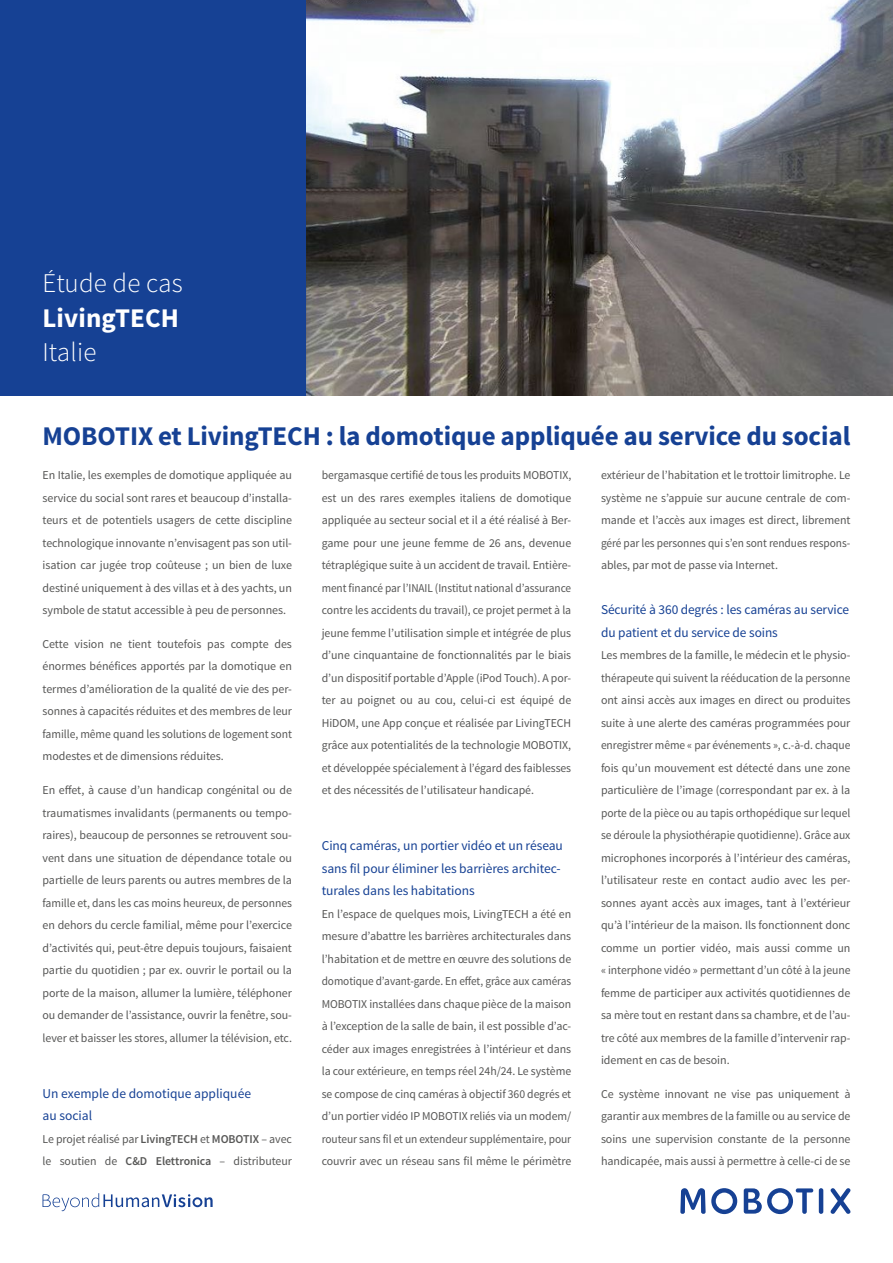
<style>
.page{position:relative;width:893px;height:1263px;background:#fff}
.page>*{position:absolute;margin:0;border:0;box-sizing:border-box;transform-origin:0 0}
.TextParagraphTitleSe{font:700 27px "Source Sans Pro";letter-spacing:-.005em;color:#164194}
.PageFrontArticleTitl{font:300 27px/34.5px "Source Sans Pro";letter-spacing:.005em;color:#fff}
.TextParagraphSubTitl{font:13.5px/22.5px "Source Sans Pro";letter-spacing:-.005em;color:#164194}
.TextParagraph{font:12px/22.5px "Source Sans Pro";letter-spacing:-.005em;color:#575756;text-align:justify}
.s1{font-weight:700}
.s2{font-weight:600}
</style>
<div class="page">
<hr style="left:819px;top:1188px;width:4px;height:26px;background:#164194;border-radius:2px">
<svg style="left:831px;top:1188px;width:19px;height:26px"></svg>
<svg style="left:680px;top:1188px;width:57px;height:26px"></svg>
<svg style="left:744px;top:1188px;width:69px;height:26px"></svg>
<svg style="left:43px;top:1193px;width:170px;height:18px"></svg>
<div style="left:0;top:0;width:307px;height:395px;background:#164194"></div>
<img style="left:307px;top:0;width:586px;height:395px">
<p class="PageFrontArticleTitl" style="left:43px;top:266px;width:142px">Étude de cas<br><span class="s1">LivingTECH</span></p>
<p class="PageFrontArticleTitl" style="left:43px;top:335px;width:55px">Italie</p>
<p class="TextParagraphTitleSe" style="left:43px;top:419px;width:809px">MOBOTIX et LivingTECH : la domotique appliquée au service du social</p>
<p class="TextParagraph" style="left:43px;top:464px;width:251px">En Italie, les exemples de domotique appliquée au service du social sont rares et beaucoup d’installa&shy;teurs et de potentiels usagers de cette discipline technologique innovante n’envisagent pas son util&shy;isation car jugée trop coûteuse ; un bien de luxe destiné uniquement à des villas et à des yachts, un symbole de statut accessible à peu de personnes.</p>
<p class="TextParagraph" style="left:43px;top:633px;width:251px">Cette vision ne tient toutefois pas compte des énormes bénéfices apportés par la domotique en termes d’amélioration de la qualité de vie des per&shy;sonnes à capacités réduites et des membres de leur famille, même quand les solutions de logement sont modestes et de dimensions réduites.</p>
<p class="TextParagraph" style="left:43px;top:779px;width:251px">En effet, à cause d’un handicap congénital ou de traumatismes invalidants (permanents ou tempo&shy;raires), beaucoup de personnes se retrouvent sou&shy;vent dans une situation de dépendance totale ou partielle de leurs parents ou autres membres de la famille et, dans les cas moins heureux, de personnes en dehors du cercle familial, même pour l’exercice d’activités qui, peut-être depuis toujours, faisaient partie du quotidien ; par ex. ouvrir le portail ou la porte de la maison, allumer la lumière, téléphoner ou demander de l’assistance, ouvrir la fenêtre, sou&shy;lever et baisser les stores, allumer la télévision, etc.</p>
<p class="TextParagraph" style="left:322px;top:464px;width:251px">bergamasque certifié de tous les produits MOBOTIX, est un des rares exemples italiens de domotique appliquée au secteur social et il a été réalisé à Ber&shy;game pour une jeune femme de 26 ans, devenue tétraplégique suite à un accident de travail. Entière&shy;ment financé par l’INAIL (Institut national d’assurance contre les accidents du travail), ce projet permet à la jeune femme l’utilisation simple et intégrée de plus d’une cinquantaine de fonctionnalités par le biais d’un dispositif portable d’Apple (iPod Touch). A por&shy;ter au poignet ou au cou, celui-ci est équipé de HiDOM, une App conçue et réalisée par LivingTECH grâce aux potentialités de la technologie MOBOTIX, et développée spécialement à l’égard des faiblesses et des nécessités de l’utilisateur handicapé.</p>
<p class="TextParagraph" style="left:601px;top:464px;width:251px">extérieur de l’habitation et le trottoir limitrophe. Le système ne s’appuie sur aucune centrale de com&shy;mande et l’accès aux images est direct, librement géré par les personnes qui s’en sont rendues respons&shy;ables, par mot de passe via Internet.</p>
<p class="TextParagraphSubTitl" style="left:601px;top:599px;width:250px">Sécurité à 360 degrés : les caméras au service du patient et du service de soins</p>
<p class="TextParagraph" style="left:601px;top:644px;width:251px">Les membres de la famille, le médecin et le physio&shy;thérapeute qui suivent la rééducation de la personne ont ainsi accès aux images en direct ou produites suite à une alerte des caméras programmées pour enregistrer même « par événements », c.-à-d. chaque fois qu’un mouvement est détecté dans une zone particulière de l’image (correspondant par ex. à la porte de la pièce ou au tapis orthopédique sur lequel se déroule la physiothérapie quotidienne). Grâce aux microphones incorporés à l’intérieur des caméras, l’utilisateur reste en contact audio avec les per&shy;sonnes ayant accès aux images, tant à l’extérieur qu’à l’intérieur de la maison. Ils fonctionnent donc comme un portier vidéo, mais aussi comme un « interphone vidéo » permettant d’un côté à la jeune femme de participer aux activités quotidiennes de sa mère tout en restant dans sa chambre, et de l’au&shy;tre côté aux membres de la famille d’intervenir rap&shy;idement en cas de besoin.</p>
<p class="TextParagraph" style="left:601px;top:1083px;width:251px">Ce système innovant ne vise pas uniquement à garantir aux membres de la famille ou au service de soins une supervision constante de la personne handicapée, mais aussi à permettre à celle-ci de se</p>
<p class="TextParagraphSubTitl" style="left:322px;top:835px;width:243px">Cinq caméras, un portier vidéo et un réseau sans fil pour éliminer les barrières architec&shy;turales dans les habitations</p>
<p class="TextParagraph" style="left:322px;top:903px;width:251px">En l’espace de quelques mois, LivingTECH a été en mesure d’abattre les barrières architecturales dans l’habitation et de mettre en œuvre des solutions de domotique d’avant-garde. En effet, grâce aux caméras MOBOTIX installées dans chaque pièce de la maison à l’exception de la salle de bain, il est possible d’ac&shy;céder aux images enregistrées à l’intérieur et dans la cour extérieure, en temps réel 24h/24. Le système se compose de cinq caméras à objectif 360 degrés et d’un portier vidéo IP MOBOTIX reliés via un modem/ routeur sans fil et un extendeur supplémentaire, pour couvrir avec un réseau sans fil même le périmètre</p>
<p class="TextParagraphSubTitl" style="left:43px;top:1082px;width:210px">Un exemple de domotique appliquée au social</p>
<p class="TextParagraph" style="left:43px;top:1128px;width:251px">Le projet réalisé par <span class="s2">LivingTECH</span> et <span class="s2">MOBOTIX</span> – avec le soutien de <span class="s2">C&amp;D Elettronica</span> – distributeur</p>
</div>
